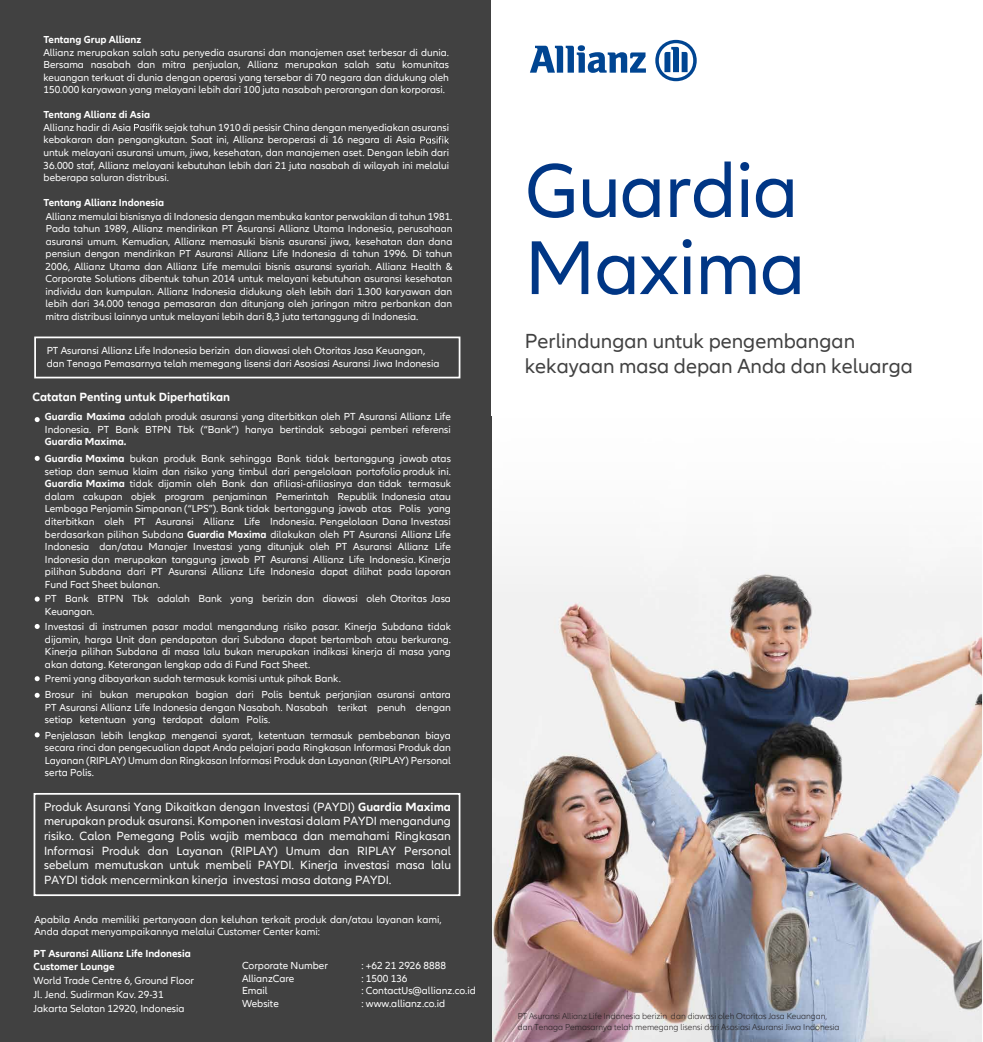
<style>
.page{position:relative;width:983px;height:1042px;background:#fff}
.page>*{position:absolute;margin:0;border:0;box-sizing:border-box;transform-origin:0 0}
.t1{font:79.1px/77px "Allianz Neo";letter-spacing:-.01em;color:#003685}
.t2{font:21px/25.2px "Allianz Neo";color:#414141}
.t3{font:12.25px/14.7px "Allianz Neo";color:#fff;text-align:justify}
.t4{font:700 12.25px "Allianz Neo";color:#fff}
.t5{font:10.5px/12.6px "Allianz Neo";color:#fff}
.t6{font:700 10.5px/12.6px "Allianz Neo";color:#fff}
.t7{font:300 8.75px/10.5px "Allianz Neo";color:#231f20}
.s1{font-weight:700}
</style>
<div class="page">
<img style="left:491px;top:416px;width:491px;height:626px">
<div style="left:0;top:0;width:491px;height:1042px;background:#414141"></div>
<div style="left:34px;top:336px;width:426px;height:42px;border:2px solid #fff"></div>
<svg style="left:530px;top:45px;width:115px;height:28px"></svg>
<svg style="left:655px;top:40px;width:41px;height:41px"></svg>
<div style="left:34px;top:793px;width:426px;height:103px;border:2px solid #fff"></div>
<svg style="left:134px;top:123px;width:29px;height:8px"></svg>
<svg style="left:420px;top:136px;width:29px;height:8px"></svg>
<svg style="left:35px;top:417px;width:5px;height:5px"></svg>
<svg style="left:35px;top:456px;width:5px;height:5px"></svg>
<svg style="left:35px;top:596px;width:5px;height:5px"></svg>
<svg style="left:35px;top:624px;width:5px;height:5px"></svg>
<svg style="left:35px;top:676px;width:5px;height:5px"></svg>
<svg style="left:35px;top:693px;width:5px;height:5px"></svg>
<svg style="left:35px;top:732px;width:5px;height:5px"></svg>
<svg style="left:274px;top:480px;width:61px;height:7px"></svg>
<p class="t6" style="left:43px;top:34px;width:99px">Tentang Grup Allianz</p>
<p class="t5" style="left:43px;top:46px;width:407px;text-align:justify">Allianz merupakan salah satu penyedia asuransi dan manajemen aset terbesar di dunia.<br>Bersama nasabah dan mitra penjualan, Allianz merupakan salah satu komunitas keuangan terkuat di dunia dengan operasi yang tersebar di 70 negara dan didukung oleh 150.000 karyawan yang melayani lebih dari 100 juta nasabah perorangan dan korporasi.</p>
<p class="t6" style="left:43px;top:109px;width:108px">Tentang Allianz di Asia</p>
<p class="t5" style="left:43px;top:121px;width:89px">Allianz hadir di Asia</p>
<p class="t5" style="left:44px;top:121px;width:407px;text-indent:121px">sejak tahun 1910 di pesisir China dengan menyediakan asuransi kebakaran dan pengangkutan. Saat ini, Allianz beroperasi di 16 negara di Asia<br>untuk melayani asuransi umum, jiwa, kesehatan, dan manajemen aset. Dengan lebih dari 36.000 staf, Allianz melayani kebutuhan lebih dari 21 juta nasabah di wilayah ini melalui beberapa saluran distribusi.</p>
<p class="t6" style="left:44px;top:197px;width:122px">Tentang Allianz Indonesia</p>
<p class="t5" style="left:46px;top:210px;width:408px;text-align:justify">Allianz memulai bisnisnya di Indonesia dengan membuka kantor perwakilan di tahun 1981.<br>Pada tahun 1989, Allianz mendirikan PT Asuransi Allianz Utama Indonesia, perusahaan asuransi umum. Kemudian, Allianz memasuki bisnis asuransi jiwa, kesehatan dan dana pensiun dengan mendirikan PT Asuransi Allianz Life Indonesia di tahun 1996. Di tahun 2006, Allianz Utama dan Allianz Life memulai bisnis asuransi syariah. Allianz Health &amp; Corporate Solutions dibentuk tahun 2014 untuk melayani kebutuhan asuransi kesehatan individu dan kumpulan. Allianz Indonesia didukung oleh lebih dari 1.300 karyawan dan lebih dari 34.000 tenaga pemasaran dan ditunjang oleh jaringan mitra perbankan dan mitra distribusi lainnya untuk melayani lebih dari 8,3 juta tertanggung di Indonesia.</p>
<p class="t5" style="left:47px;top:344px;width:394px">PT Asuransi Allianz Life Indonesia berizin dan diawasi oleh Otoritas Jasa Keuangan, dan Tenaga Pemasarnya telah memegang lisensi dari Asosiasi Asuransi Jiwa Indonesia</p>
<p class="t4" style="left:33px;top:390px;width:199px">Catatan Penting untuk Diperhatikan</p>
<p class="t5" style="left:45px;top:410px;width:407px"><span class="s1">Guardia Maxima</span> adalah produk asuransi yang diterbitkan oleh PT Asuransi Allianz Life<br>Indonesia. PT Bank BTPN Tbk (“Bank”) hanya bertindak sebagai pemberi referensi</p>
<p class="t5" style="left:45px;top:433px;width:407px;line-height:16.8px"><span class="s1">Guardia Maxima.<br>Guardia Maxima</span> bukan produk Bank sehingga Bank tidak bertanggung jawab atas</p>
<p class="t5" style="left:45px;top:465px;width:407px">setiap dan semua klaim dan risiko yang timbul dari pengelolaan portofolio produk ini.<br><span class="s1">Guardia Maxima</span> tidak dijamin oleh Bank dan</p>
<p class="t5" style="left:45px;top:478px;width:407px;text-align:justify;text-indent:291px">nya dan tidak termasuk dalam cakupan objek program penjaminan Pemerintah Republik Indonesia atau Lembaga Penjamin Simpanan (“LPS”). Bank tidak bertanggung jawab atas Polis yang diterbitkan oleh PT Asuransi Allianz Life Indonesia. Pengelolaan Dana Investasi berdasarkan pilihan Subdana <span class="s1">Guardia Maxima</span> dilakukan oleh PT Asuransi Allianz Life Indonesia dan/atau Manajer Investasi yang ditunjuk oleh PT Asuransi Allianz Life Indonesia dan merupakan tanggung jawab PT Asuransi Allianz Life Indonesia. Kinerja pilihan Subdana dari PT Asuransi Allianz Life Indonesia dapat dilihat pada laporan Fund Fact Sheet bulanan.</p>
<p class="t5" style="left:45px;top:592px;width:407px">PT Bank BTPN Tbk adalah Bank yang berizin dan diawasi oleh Otoritas Jasa<br>Keuangan.</p>
<p class="t5" style="left:45px;top:620px;width:407px;text-align:justify">Investasi di instrumen pasar modal mengandung risiko pasar. Kinerja Subdana tidak dijamin, harga Unit dan pendapatan dari Subdana dapat bertambah atau berkurang.<br>Kinerja pilihan Subdana di masa lalu bukan merupakan indikasi kinerja di masa yang akan datang. Keterangan lengkap ada di Fund Fact Sheet.</p>
<p class="t5" style="left:45px;top:671px;width:407px;line-height:15.8px">Premi yang dibayarkan sudah termasuk komisi untuk pihak Bank.<br>Brosur ini bukan merupakan bagian dari Polis bentuk perjanjian asuransi antara</p>
<p class="t5" style="left:45px;top:701px;width:407px">PT Asuransi Allianz Life Indonesia dengan Nasabah. Nasabah terikat penuh dengan setiap ketentuan yang terdapat dalam Polis.</p>
<p class="t5" style="left:45px;top:729px;width:407px;text-align:justify">Penjelasan lebih lengkap mengenai syarat, ketentuan termasuk pembebanan biaya secara rinci dan pengecualian dapat Anda pelajari pada Ringkasan Informasi Produk dan Layanan (RIPLAY) Umum dan Ringkasan Informasi Produk dan Layanan (RIPLAY) Personal serta Polis.</p>
<p class="t5" style="left:303px;top:478px;width:5px">-</p>
<p class="t3" style="left:44px;top:799px;width:408px">Produk Asuransi Yang Dikaitkan dengan Investasi (PAYDI) <span class="s1">Guardia Maxima </span>merupakan produk asuransi. Komponen investasi dalam PAYDI mengandung risiko. Calon Pemegang Polis wajib membaca dan memahami Ringkasan Informasi Produk dan Layanan (RIPLAY) Umum dan RIPLAY Personal sebelum memutuskan untuk membeli PAYDI. Kinerja investasi masa lalu PAYDI tidak mencerminkan kinerja investasi masa datang PAYDI.</p>
<p class="t5" style="left:34px;top:913px;width:409px">Apabila Anda memiliki pertanyaan dan keluhan terkait produk dan/atau layanan kami,<br>Anda dapat menyampaikannya melalui Customer Center kami:</p>
<p class="t6" style="left:34px;top:947px;width:159px">PT Asuransi Allianz Life Indonesia<br>Customer Lounge</p>
<p class="t5" style="left:34px;top:973px;width:162px;line-height:14px">World Trade Centre 6, Ground Floor<br>Jl. Jend. Sudirman Kav. 29-31<br>Jakarta Selatan 12920, Indonesia</p>
<p class="t5" style="left:242px;top:960px;width:87px">Corporate Number</p>
<p class="t5" style="left:361px;top:960px;width:86px">: +62 21 2926 8888</p>
<p class="t5" style="left:242px;top:972px;width:54px">AllianzCare</p>
<p class="t5" style="left:361px;top:972px;width:48px">: 1500 136</p>
<p class="t5" style="left:242px;top:985px;width:27px">Email</p>
<p class="t5" style="left:361px;top:985px;width:116px">: ContactUs@allianz.co.id</p>
<p class="t5" style="left:242px;top:997px;width:38px">Website</p>
<p class="t5" style="left:361px;top:997px;width:85px">: www.allianz.co.id</p>
<h1 class="t1" style="left:524px;top:154px;width:282px">Guardia<br>Maxima</h1>
<h2 class="t2" style="left:524px;top:329px;width:389px">Perlindungan untuk pengembangan kekayaan masa depan Anda dan keluarga</h2>
<p class="t7" style="left:517px;top:1011px;width:323px">PT Asuransi Allianz Life Indonesia berizin dan diawasi oleh Otoritas Jasa Keuangan, dan Tenaga Pemasarnya telah memegang lisensi dari Asosiasi Asuransi Jiwa Indonesia</p>
</div>
